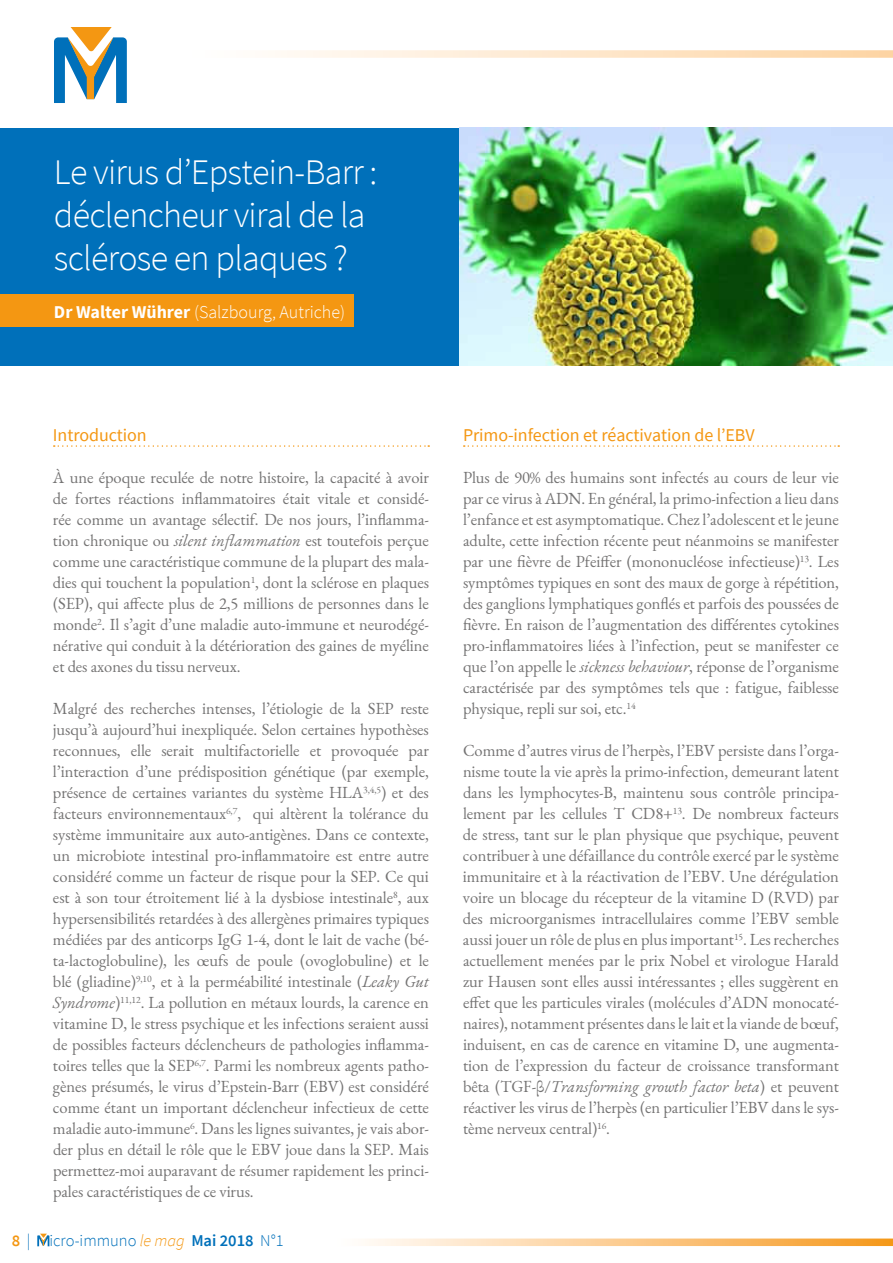
<style>
.page{position:relative;width:893px;height:1263px;background:#fff}
.page>*{position:absolute;margin:0;border:0;box-sizing:border-box;transform-origin:0 0}
.t1{font:300 36px/43.2px "Source Sans Pro";letter-spacing:-.02em;color:#fff}
.t2{font:18px "Source Sans Pro";letter-spacing:-.005em;color:#f49712}
.t3{font:300 18px "Source Sans Pro";color:#fff}
.t4{font:16.5px/21px "EB Garamond";letter-spacing:-.005em;color:#747373;text-align:justify}
.t5{font:300 16.5px "Source Sans Pro";color:#0070ba}
.s1{font-weight:700}
.s2{font-style:italic}
.s3{font-weight:600;color:#f49712}
.s4{font-style:italic;color:#f49712}
.s5{font-weight:600}
</style>
<div class="page">
<svg style="left:275px;top:50px;width:618px;height:8px;background:#fee8ce"></svg>
<svg style="left:54px;top:27px;width:73px;height:76px"></svg>
<svg style="left:37px;top:1233px;width:12px;height:13px"></svg>
<svg style="left:365px;top:1238px;width:528px;height:8px;background:#fbcd93"></svg>
<div style="left:0;top:128px;width:459px;height:237px;background:#0070ba"></div>
<div style="left:0;top:294px;width:354px;height:33px;background:#f49712"></div>
<img style="left:459px;top:128px;width:434px;height:237px">
<svg style="left:54px;top:445px;width:375px;height:2px"></svg>
<svg style="left:464px;top:445px;width:375px;height:2px"></svg>
<h1 class="t1" style="left:54px;top:153px;width:325px">Le virus d’Epstein-Barr : déclencheur viral de la sclérose en plaques ?</h1>
<p class="t3" style="left:54px;top:304px;width:293px"><span class="s1">Dr Walter Wührer</span> (Salzbourg, Autriche)</p>
<p class="t2" style="left:53px;top:427px;width:95px">Introduction</p>
<p class="t4" style="left:53px;top:468px;width:378px">À une époque reculée de notre histoire, la capacité à avoir de fortes réactions inflammatoires était vitale et considé&shy;rée comme un avantage sélectif. De nos jours, l’inflamma&shy;tion chronique ou <span class="s2">silent inflammation</span> est toutefois perçue comme une caractéristique commune de la plupart des mala&shy;dies qui touchent la population<sup>1</sup>, dont la sclérose en plaques (SEP), qui affecte plus de 2,5 millions de personnes dans le monde<sup>2</sup>. Il s’agit d’une maladie auto-immune et neurodégé&shy;nérative qui conduit à la détérioration des gaines de myéline et des axones du tissu nerveux.</p>
<p class="t4" style="left:53px;top:699px;width:378px">Malgré des recherches intenses, l’étiologie de la SEP reste jusqu’à aujourd’hui inexpliquée. Selon certaines hypothèses reconnues, elle serait multifactorielle et provoquée par l’interaction d’une prédisposition génétique (par exemple, présence de certaines variantes du système HLA<sup>3,4,5</sup>) et des facteurs environnementaux<sup>6,7</sup>, qui altèrent la tolérance du système immunitaire aux auto-antigènes. Dans ce contexte, un microbiote intestinal pro-inflammatoire est entre autre considéré comme un facteur de risque pour la SEP. Ce qui est à son tour étroitement lié à la dysbiose intestinale<sup>8</sup>, aux hypersensibilités retardées à des allergènes primaires typiques médiées par des anticorps IgG 1-4, dont le lait de vache (bé&shy;ta-lactoglobuline), les œufs de poule (ovoglobuline) et le blé (gliadine)<sup>9,10</sup>, et à la perméabilité intestinale (<span class="s2">Leaky Gut Syndrome</span>)<sup>11,12</sup>. La pollution en métaux lourds, la carence en vitamine D, le stress psychique et les infections seraient aussi de possibles facteurs déclencheurs de pathologies inflamma&shy;toires telles que la SEP<sup>6,7</sup>. Parmi les nombreux agents patho&shy;gènes présumés, le virus d’Epstein-Barr (EBV) est considéré comme étant un important déclencheur infectieux de cette maladie auto-immune<sup>6</sup>. Dans les lignes suivantes, je vais abor&shy;der plus en détail le rôle que le EBV joue dans la SEP. Mais permettez-moi auparavant de résumer rapidement les princi&shy;pales caractéristiques de ce virus.</p>
<p class="t5" style="left:12px;top:1234px;width:273px"><span class="s3">8</span> | icro-immuno <span class="s4">le mag</span> <span class="s5">Mai 2018</span> N°1</p>
<p class="t2" style="left:463px;top:427px;width:293px">Primo-infection et réactivation de l’EBV</p>
<p class="t4" style="left:463px;top:468px;width:378px">Plus de 90% des humains sont infectés au cours de leur vie par ce virus à ADN. En général, la primo-infection a lieu dans l’enfance et est asymptomatique. Chez l’adolescent et le jeune adulte, cette infection récente peut néanmoins se manifester par une fièvre de Pfeiffer (mononucléose infectieuse)<sup>13</sup>. Les symptômes typiques en sont des maux de gorge à répétition, des ganglions lymphatiques gonflés et parfois des poussées de fièvre. En raison de l’augmentation des différentes cytokines pro-inflammatoires liées à l’infection, peut se manifester ce que l’on appelle le <span class="s2">sickness behaviour</span>, réponse de l’organisme caractérisée par des symptômes tels que : fatigue, faiblesse physique, repli sur soi, etc.<sup>14</sup></p>
<p class="t4" style="left:463px;top:741px;width:378px">Comme d’autres virus de l’herpès, l’EBV persiste dans l’orga&shy;nisme toute la vie après la primo-infection, demeurant latent dans les lymphocytes-B, maintenu sous contrôle principa&shy;lement par les cellules T CD8+<sup>13</sup>. De nombreux facteurs de stress, tant sur le plan physique que psychique, peuvent contribuer à une défaillance du contrôle exercé par le système immunitaire et à la réactivation de l’EBV. Une dérégulation voire un blocage du récepteur de la vitamine D (RVD) par des microorganismes intracellulaires comme l’EBV semble aussi jouer un rôle de plus en plus important<sup>15</sup>. Les recherches actuellement menées par le prix Nobel et virologue Harald zur Hausen sont elles aussi intéressantes ; elles suggèrent en effet que les particules virales (molécules d’ADN monocaté&shy;naires), notamment présentes dans le lait et la viande de bœuf, induisent, en cas de carence en vitamine D, une augmenta&shy;tion de l’expression du facteur de croissance transformant bêta (TGF-β/<span class="s2">Transforming growth factor beta</span>) et peuvent réactiver les virus de l’herpès (en particulier l’EBV dans le sys&shy;tème nerveux central)<sup>16</sup>.</p>
</div>
